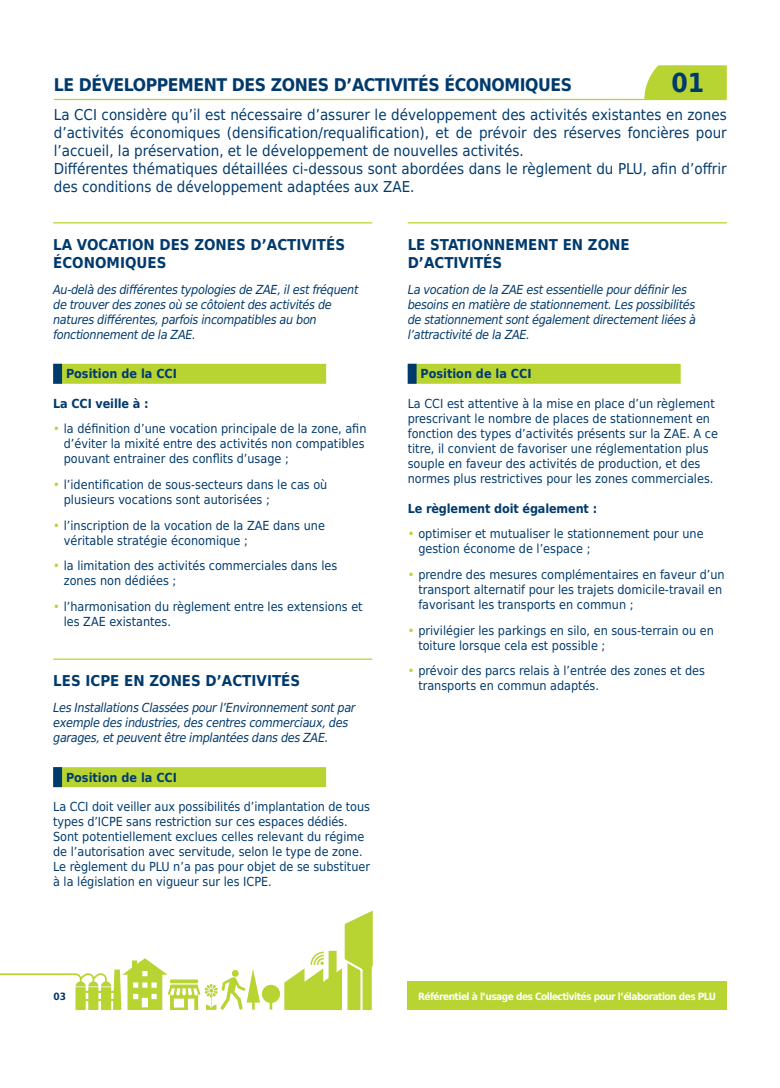
<style>
.page{position:relative;width:780px;height:1088px;background:#fff}
.page>*{position:absolute;margin:0;border:0;box-sizing:border-box;transform-origin:0 0}
.t1{font:700 26.25px "DejaVu Sans Condensed";color:#003a6d}
.t2{font:700 17.5px "DejaVu Sans Condensed";color:#003a6d}
.t3{font:15px/18px "DejaVu Sans Condensed";color:#003a6d}
.t4{font:700 15px "DejaVu Sans Condensed";color:#003a6d}
.t5{font:12.5px/15px "DejaVu Sans Condensed";color:#003a6d}
.t6{font:italic 12.5px/15px "DejaVu Sans Condensed";letter-spacing:-.025em;color:#003a6d}
.t7{font:700 12.5px "DejaVu Sans Condensed";color:#003a6d}
.t8{font:700 10px "DejaVu Sans Condensed";letter-spacing:-.05em;color:#fff}
.t9{font:700 10px "DejaVu Sans Condensed";color:#003a6d}
.s1{color:#b8d432}
</style>
<div class="page">
<div style="left:407px;top:981px;width:319px;height:29px;background:#b8d432"></div>
<svg style="left:0;top:910px;width:373px;height:100px"></svg>
<svg style="left:54px;top:65px;width:672px;height:35px"></svg>
<hr style="left:53px;top:222px;width:319px;height:1px;background:#b8d432">
<div style="left:53px;top:364px;width:273px;height:20px;background:#b8d432"></div>
<div style="left:53px;top:364px;width:9px;height:20px;background:#003a6d"></div>
<hr style="left:53px;top:658px;width:319px;height:2px;background:#b8d432">
<div style="left:53px;top:767px;width:273px;height:20px;background:#b8d432"></div>
<div style="left:53px;top:767px;width:9px;height:20px;background:#003a6d"></div>
<hr style="left:407px;top:222px;width:319px;height:1px;background:#b8d432">
<div style="left:407px;top:364px;width:273px;height:20px;background:#b8d432"></div>
<div style="left:407px;top:364px;width:9px;height:20px;background:#003a6d"></div>
<h1 class="t1" style="left:671px;top:61px;width:34px">01</h1>
<h2 class="t2" style="left:54px;top:71px;width:38px">LE DÉVELOPPEMENT</h2>
<h2 class="t2" style="left:232px;top:71px;width:12px">DES</h2>
<h2 class="t2" style="left:271px;top:71px;width:24px">ZONES</h2>
<h2 class="t2" style="left:334px;top:71px;width:29px">D’ACTIVITÉS</h2>
<h2 class="t2" style="left:444px;top:71px;width:13px">ÉCONOMI</h2>
<h2 class="t2" style="left:525px;top:71px;width:25px">QUES</h2>
<p class="t3" style="left:54px;top:105px;width:674px">La CCI considère qu’il est nécessaire d’assurer le développement des activités existantes en zones d’activités économiques (densification/requalification), et de prévoir des réserves foncières pour l’accueil, la préservation, et le développement de nouvelles activités.<br>Différentes thématiques détaillées ci-dessous sont abordées dans le règlement du PLU, afin d’offrir des conditions de développement adaptées aux ZAE.</p>
<p class="t4" style="left:53px;top:232px;width:35px">LA VOCATION</p>
<p class="t4" style="left:159px;top:232px;width:11px">DES</p>
<p class="t4" style="left:194px;top:232px;width:21px">ZONES</p>
<p class="t4" style="left:250px;top:232px;width:26px">D’ACTIVITÉS</p>
<p class="t4" style="left:53px;top:250px;width:11px">ÉCONOMI</p>
<p class="t4" style="left:125px;top:250px;width:22px">QUES</p>
<p class="t6" style="left:53px;top:282px;width:307px">Au-delà des différentes typologies de ZAE, il est fréquent de trouver des zones où se côtoient des activités de natures différentes, parfois incompatibles au bon fonctionnement de la ZAE.</p>
<p class="t7" style="left:66px;top:364px;width:113px">POSITION DE LA CCI</p>
<p class="t7" style="left:53px;top:393px;width:97px">LA CCI VEILLE À :</p>
<p class="t5" style="left:64px;top:421px;width:304px;text-indent:-11px"><span class="s1">•</span> la définition d’une vocation principale de la zone, afin d’éviter la mixité entre des activités non compatibles pouvant entrainer des conflits d’usage ;</p>
<p class="t5" style="left:64px;top:477px;width:265px;text-indent:-11px"><span class="s1">•</span> l’identification de sous-secteurs dans le cas où plusieurs vocations sont autorisées ;</p>
<p class="t5" style="left:64px;top:517px;width:262px;text-indent:-11px"><span class="s1">•</span> l’inscription de la vocation de la ZAE dans une véritable stratégie économique ;</p>
<p class="t5" style="left:64px;top:558px;width:275px;text-indent:-11px"><span class="s1">•</span> la limitation des activités commerciales dans les zones non dédiées ;</p>
<p class="t5" style="left:64px;top:599px;width:300px;text-indent:-11px"><span class="s1">•</span> l’harmonisation du règlement entre les extensions et les ZAE existantes.</p>
<p class="t4" style="left:53px;top:669px;width:117px">LES ICPE EN ZONES</p>
<p class="t4" style="left:206px;top:669px;width:26px">D’ACTIVITÉS</p>
<p class="t6" style="left:53px;top:700px;width:304px">Les Installations Classées pour l’Environnement sont par exemple des industries, des centres commerciaux, des garages, et peuvent être implantées dans des ZAE.</p>
<p class="t7" style="left:66px;top:767px;width:113px">POSITION DE LA CCI</p>
<p class="t5" style="left:53px;top:799px;width:318px">La CCI doit veiller aux possibilités d’implantation de tous types d’ICPE sans restriction sur ces espaces dédiés.<br>Sont potentiellement exclues celles relevant du régime de l’autorisation avec servitude, selon le type de zone.<br>Le règlement du PLU n’a pas pour objet de se substituer à la législation en vigueur sur les ICPE.</p>
<p class="t4" style="left:407px;top:232px;width:34px">LE STATIONNEMENT</p>
<p class="t4" style="left:562px;top:232px;width:47px">EN ZONE</p>
<p class="t4" style="left:407px;top:250px;width:26px">D’ACTIVITÉS</p>
<p class="t6" style="left:407px;top:282px;width:290px">La vocation de la ZAE est essentielle pour définir les besoins en matière de stationnement. Les possibilités de stationnement sont également directement liées à l’attractivité de la ZAE.</p>
<p class="t7" style="left:420px;top:364px;width:113px">POSITION DE LA CCI</p>
<p class="t5" style="left:407px;top:395px;width:312px">La CCI est attentive à la mise en place d’un règlement prescrivant le nombre de places de stationnement en fonction des types d’activités présents sur la ZAE. A ce titre, il convient de favoriser une réglementation plus souple en faveur des activités de production, et des normes plus restrictives pour les zones commerciales.</p>
<p class="t7" style="left:407px;top:498px;width:191px">LE RÈGLEMENT DOIT ÉGALEMENT :</p>
<p class="t5" style="left:418px;top:526px;width:287px;text-indent:-11px"><span class="s1">•</span> optimiser et mutualiser le stationnement pour une gestion économe de l’espace ;</p>
<p class="t5" style="left:418px;top:567px;width:308px;text-indent:-11px"><span class="s1">•</span> prendre des mesures complémentaires en faveur d’un transport alternatif pour les trajets domicile-travail en favorisant les transports en commun ;</p>
<p class="t5" style="left:418px;top:622px;width:297px;text-indent:-11px"><span class="s1">•</span> privilégier les parkings en silo, en sous-terrain ou en toiture lorsque cela est possible ;</p>
<p class="t5" style="left:418px;top:663px;width:288px;text-indent:-11px"><span class="s1">•</span> prévoir des parcs relais à l’entrée des zones et des transports en commun adaptés.</p>
<p class="t9" style="left:53px;top:988px;width:14px">03</p>
<p class="t8" style="left:418px;top:988px;width:299px">RÉFÉRENTIEL À L’USAGE DES COLLECTIVITÉS POUR L’ÉLABORATION DES PLU</p>
</div>
